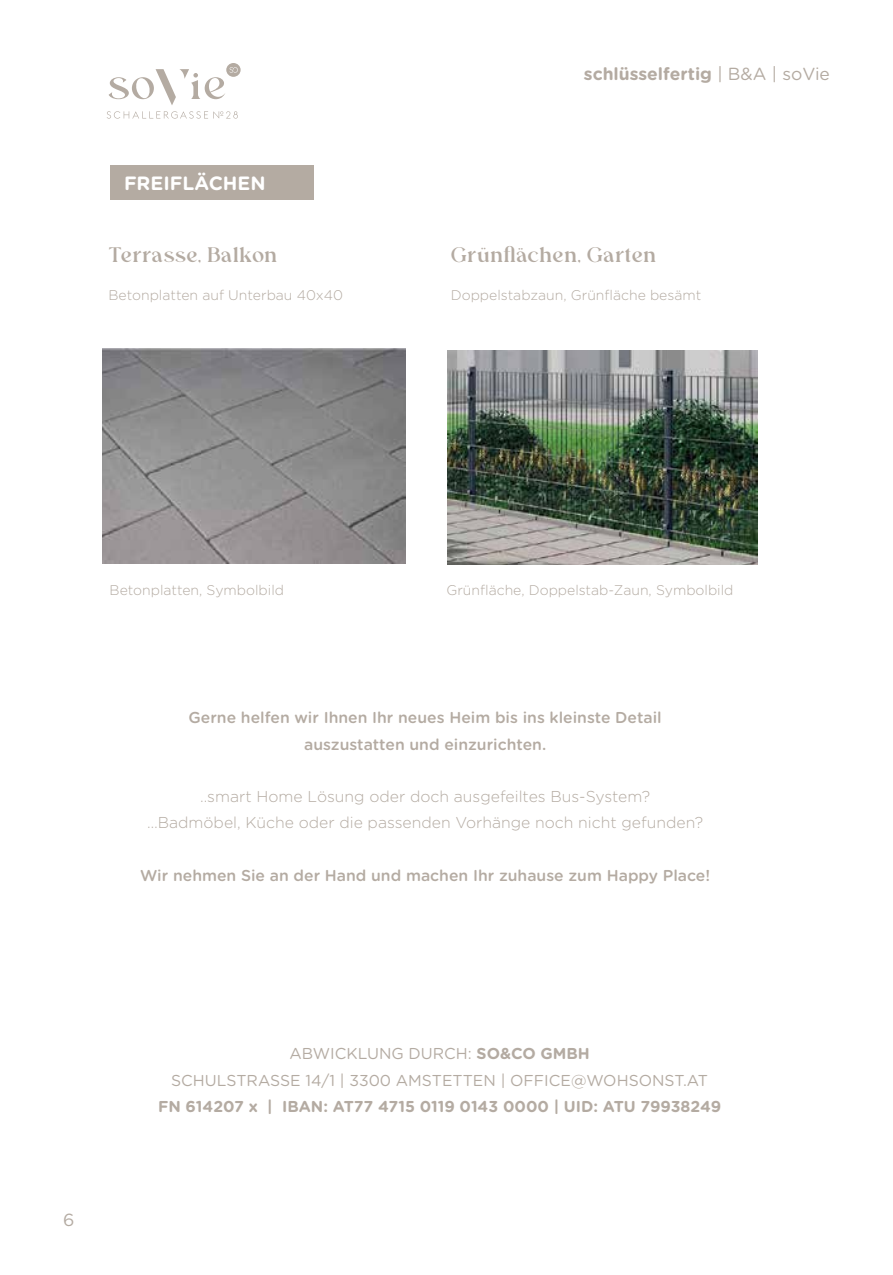
<style>
.page{position:relative;width:893px;height:1275px;background:#fff}
.page>*{position:absolute;margin:0;border:0;box-sizing:border-box;transform-origin:0 0}
.t1{font:500 21px "Regis";color:#b4aba2}
.t2{font:700 19.25px "Gotham Rounded";color:#fff}
.t3{font:700 17.5px "Gotham Rounded";color:#b4aba2}
.t4{font:17.5px "Gotham Rounded";color:#b4aba2}
.t5{font:500 15.75px/26.2px "Gotham Rounded";color:#b4aba2;text-align:center}
.t6{font:300 15.75px/26.2px "Gotham Rounded";color:#b4aba2;text-align:center}
.t7{font:15.75px/26.2px "Gotham Rounded";color:#b4aba2;text-align:center}
.t8{font:700 15.75px "Gotham Rounded";color:#b4aba2}
.t9{font:300 14px "Gotham Rounded";color:#b4aba2}
.s1{font-weight:400}
.s2{font-weight:700}
</style>
<div class="page">
<img style="left:103px;top:349px;width:302px;height:214px">
<img style="left:448px;top:350px;width:309px;height:214px">
<div style="left:109px;top:165px;width:205px;height:35px;background:#b4aba2"></div>
<svg style="left:109px;top:63px;width:132px;height:42px"></svg>
<svg style="left:107px;top:111px;width:131px;height:8px"></svg>
<p class="t2" style="left:124px;top:169px;width:143px">FREIFLÄCHEN</p>
<h1 class="t1" style="left:109px;top:243px;width:170px">Terrasse, Balkon</h1>
<p class="t9" style="left:109px;top:286px;width:236px">Betonplatten auf Unterbau 40x40</p>
<p class="t3" style="left:584px;top:61px;width:248px">schlüsselfertig <span class="s1">| B&amp;A | soVie</span></p>
<h1 class="t1" style="left:451px;top:243px;width:207px">Grünflächen, Garten</h1>
<p class="t9" style="left:451px;top:286px;width:252px">Doppelstabzaun, Grünfläche besämt</p>
<p class="t9" style="left:110px;top:580px;width:176px">Betonplatten, Symbolbild</p>
<p class="t9" style="left:446px;top:580px;width:289px">Grünfläche, Doppelstab-Zaun, Symbolbild</p>
<p class="t5" style="left:189px;top:704px;width:475px">Gerne helfen wir Ihnen Ihr neues Heim bis ins kleinste Detail auszustatten und einzurichten.</p>
<p class="t6" style="left:147px;top:783px;width:558px">..smart Home Lösung oder doch ausgefeiltes Bus-System?<br>…Badmöbel, Küche oder die passenden Vorhänge noch nicht gefunden?</p>
<p class="t5" style="left:140px;top:862px;width:571px">Wir nehmen Sie an der Hand und machen Ihr zuhause zum Happy Place!</p>
<p class="t4" style="left:63px;top:1208px;width:13px">6</p>
<p class="t7" style="left:171px;top:1040px;width:538px">ABWICKLUNG DURCH: <span class="s2">SO&amp;CO GMBH<br></span>SCHULSTRASSE 14/1 | 3300 AMSTETTEN | OFFICE@WOHSONST.AT</p>
<p class="t8" style="left:158px;top:1095px;width:565px">FN 614207 x | IBAN: AT77 4715 0119 0143 0000 | UID: ATU 79938249</p>
</div>
